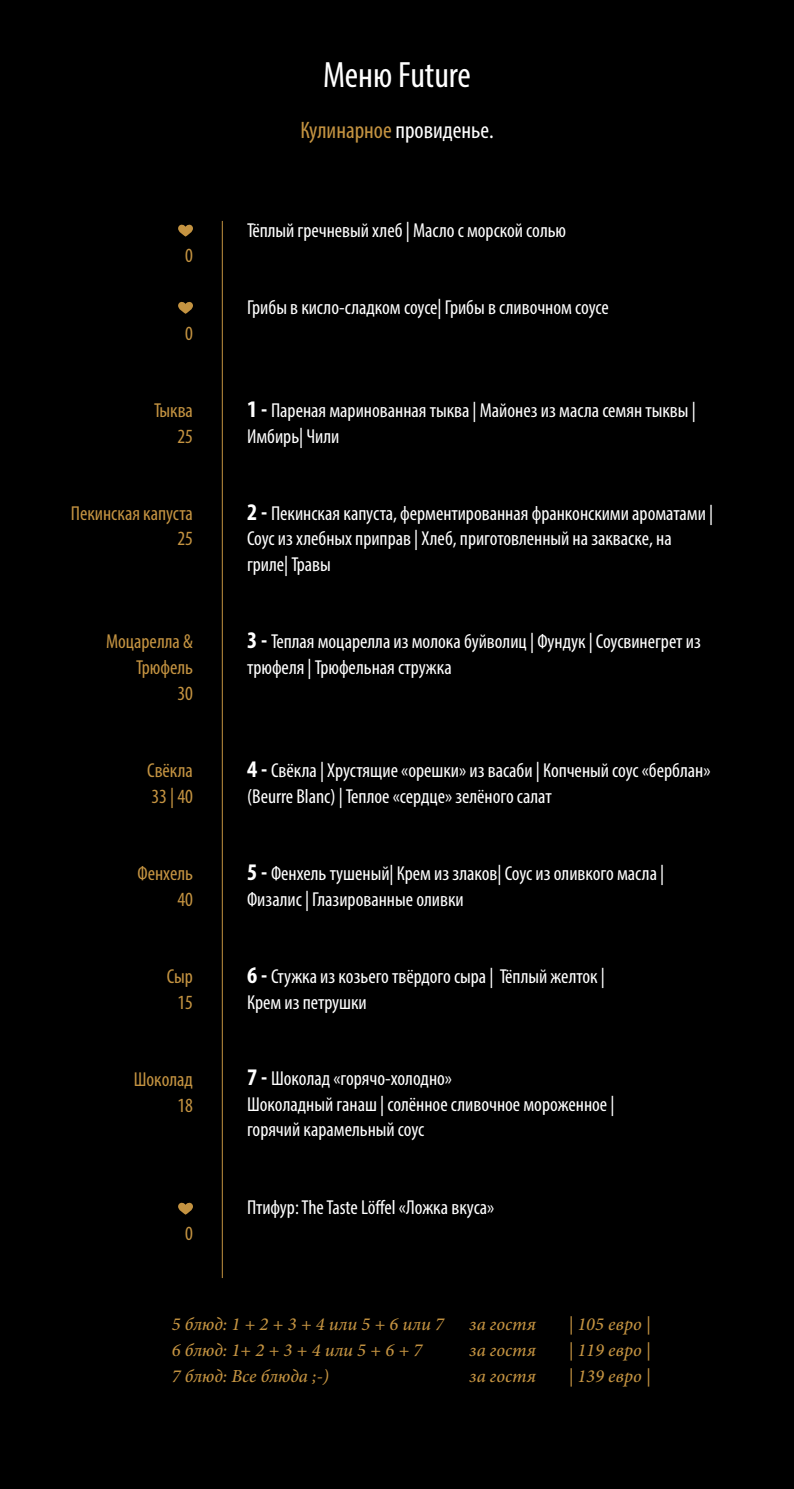
<style>
.page{position:relative;width:794px;height:1489px;background:#fff}
.page>*{position:absolute;margin:0;border:0;box-sizing:border-box;transform-origin:0 0}
.t1{font:condensed 36.75px "Myriad Pro";color:#fff}
.t2{font:condensed 23.8px "Myriad Pro";color:#fff}
.t3{font:condensed 20.3px/25.7px "Myriad Pro";color:#fff}
.t4{font:condensed 20.3px/25.7px "Myriad Pro";color:#c49341;text-align:right}
.t5{font:italic 500 18.38px "Minion Pro";color:#c49341}
.s1{color:#c49341}
.s2{font-weight:700;font-size:23.8px}
</style>
<div class="page">
<div style="left:0;top:0;width:794px;height:1488px;background:#000"></div>
<hr style="left:222px;top:221px;width:1px;height:1056px;background:#c49341">
<svg style="left:178px;top:224px;width:15px;height:12px"></svg>
<svg style="left:178px;top:301px;width:15px;height:13px"></svg>
<svg style="left:178px;top:1202px;width:15px;height:12px"></svg>
<h1 class="t1" style="left:323px;top:52px;width:149px">Меню Future</h1>
<p class="t2" style="left:300px;top:116px;width:195px"><span class="s1">Кулинарное</span> провиденье.</p>
<p class="t4" style="left:185px;top:242px;width:9px">0</p>
<p class="t4" style="left:185px;top:320px;width:9px">0</p>
<p class="t4" style="left:154px;top:397px;width:40px">Тыква<br>25</p>
<p class="t4" style="left:71px;top:500px;width:124px">Пекинская капуста<br>25</p>
<p class="t4" style="left:106px;top:628px;width:88px">Моцарелла &amp;<br>Трюфель<br>30</p>
<p class="t4" style="left:147px;top:757px;width:47px;text-align:left">Свёкла<br>33 | 40</p>
<p class="t4" style="left:137px;top:860px;width:57px">Фенхель<br>40</p>
<p class="t4" style="left:167px;top:963px;width:28px;text-align:center">Сыр<br>15</p>
<p class="t4" style="left:134px;top:1066px;width:61px">Шоколад<br>18</p>
<p class="t4" style="left:185px;top:1220px;width:9px">0</p>
<p class="t3" style="left:247px;top:217px;width:321px">Тёплый гречневый хлеб | Масло с морской солью</p>
<p class="t3" style="left:247px;top:294px;width:363px">Грибы в кисло-сладком соусе| Грибы в сливочном соусе</p>
<p class="t3" style="left:247px;top:397px;width:450px"><span class="s2">1 -</span> Пареная маринованная тыква | Майонез из масла семян тыквы |<br>Имбирь| Чили</p>
<p class="t3" style="left:247px;top:500px;width:467px"><span class="s2">2 -</span> Пекинская капуста, ферментированная франконскими ароматами |<br>Соус из хлебных приправ | Хлеб, приготовленный на закваске, на гриле| Травы</p>
<p class="t3" style="left:247px;top:628px;width:455px"><span class="s2">3 -</span> Теплая моцарелла из молока буйволиц | Фундук | Соусвинегрет из трюфеля | Трюфельная стружка</p>
<p class="t3" style="left:247px;top:757px;width:465px"><span class="s2">4 -</span> Свёкла | Хрустящие «орешки» из васаби | Копченый соус «берблан» (Beurre Blanc) | Теплое «сердце» зелёного салат</p>
<p class="t3" style="left:247px;top:860px;width:419px"><span class="s2">5 -</span> Фенхель тушеный| Крем из злаков| Соус из оливкого масла |<br>Физалис | Глазированные оливки</p>
<p class="t3" style="left:247px;top:963px;width:359px"><span class="s2">6 -</span> Стужка из козьего твёрдого сыра | Тёплый желток |<br>Крем из петрушки</p>
<p class="t3" style="left:247px;top:1065px;width:369px"><span class="s2">7 -</span> Шоколад «горячо-холодно»<br>Шоколадный ганаш | солённое сливочное мороженное | горячий карамельный соус</p>
<p class="t3" style="left:247px;top:1193px;width:249px">Птифур: The Taste Löffel «Ложка вкуса»</p>
<p class="t5" style="left:172px;top:1311px;width:273px">5 блюд: 1 + 2 + 3 + 4 или 5 + 6 или 7</p>
<p class="t5" style="left:469px;top:1311px;width:68px">за гостя</p>
<p class="t5" style="left:569px;top:1311px;width:83px">| 105 евро |</p>
<p class="t5" style="left:172px;top:1337px;width:252px">6 блюд: 1+ 2 + 3 + 4 или 5 + 6 + 7</p>
<p class="t5" style="left:469px;top:1337px;width:68px">за гостя</p>
<p class="t5" style="left:569px;top:1337px;width:83px">| 119 евро |</p>
<p class="t5" style="left:172px;top:1363px;width:159px">7 блюд: Все блюда ;-)</p>
<p class="t5" style="left:469px;top:1363px;width:68px">за гостя</p>
<p class="t5" style="left:569px;top:1363px;width:83px">| 139 евро |</p>
</div>
